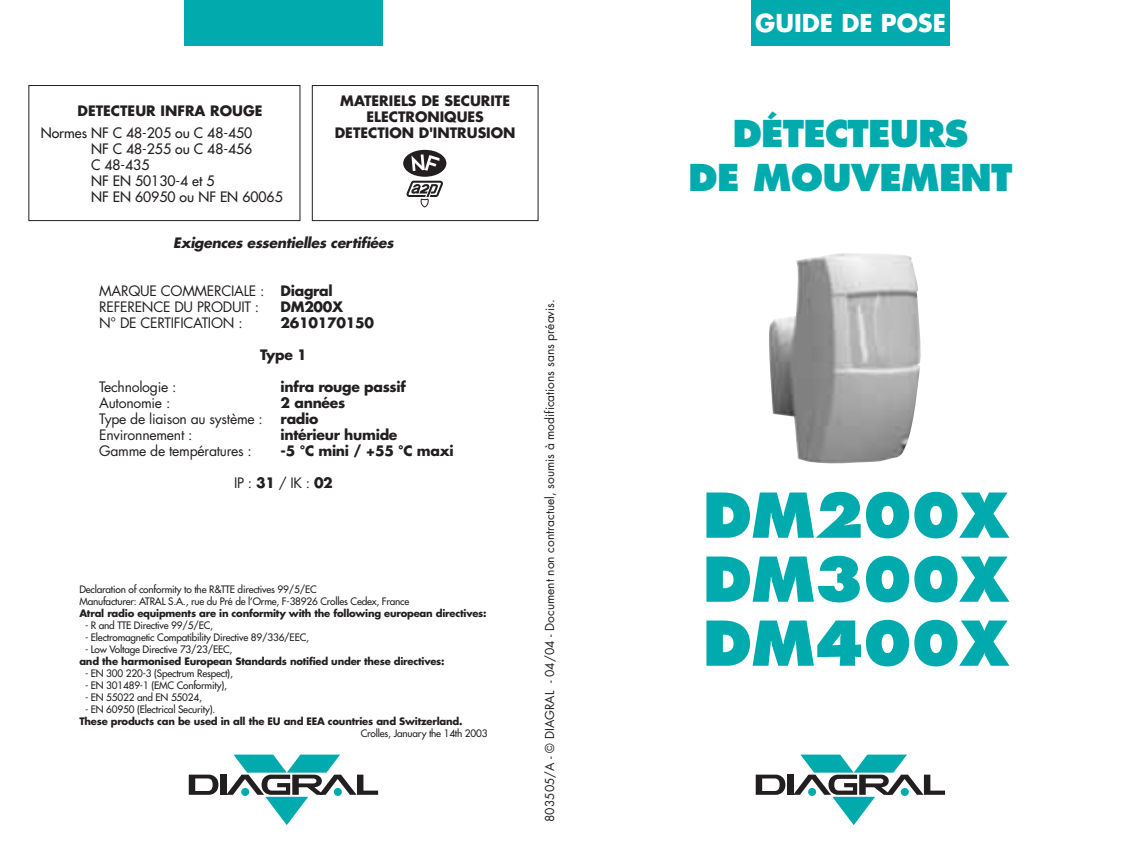
<style>
.page{position:relative;width:1132px;height:850px;background:#fff}
.page>*{position:absolute;margin:0;border:0;box-sizing:border-box;transform-origin:0 0}
.t1{font:800 60px/64px "Futura";letter-spacing:-.025em;color:#00aaad;text-align:justify}
.t2{font:800 36px/44.4px "Futura";letter-spacing:-.025em;color:#00aaad;text-align:center}
.t3{font:700 24px "Futura";color:#fff}
.t4{font:14px/16px "Futura";letter-spacing:-.02em;color:#231f20}
.t5{font:14px/16px "Futura";color:#231f20}
.t6{font:700 14px "Futura";letter-spacing:-.02em;color:#231f20}
.t7{font:700 14px/16px "Futura";color:#231f20;text-align:center}
.t8{font:italic 700 14px "Futura";letter-spacing:-.02em;color:#231f20}
.t9{font:12px "Futura";color:#231f20}
.t10{font:10px/12px "Futura";letter-spacing:-.02em;color:#231f20}
.t11{font:700 10px "Futura";letter-spacing:-.02em;color:#231f20}
.s1{font-weight:700}
</style>
<div class="page">
<div style="left:751px;top:0;width:199px;height:45px;background:#00aaad"></div>
<div style="left:184px;top:0;width:199px;height:45px;background:#00aaad"></div>
<div style="left:787px;top:775px;width:6px;height:20px;background:#231f20"></div>
<svg style="left:756px;top:775px;width:29px;height:20px"></svg>
<svg style="left:793px;top:755px;width:152px;height:70px"></svg>
<div style="left:220px;top:775px;width:6px;height:20px;background:#231f20"></div>
<svg style="left:189px;top:775px;width:29px;height:20px"></svg>
<svg style="left:226px;top:755px;width:152px;height:70px"></svg>
<img style="left:769px;top:253px;width:152px;height:211px">
<div style="left:28px;top:85px;width:272px;height:136px;border:1px solid #231f20"></div>
<div style="left:403px;top:150px;width:43px;height:27px;background:#231f20;border-radius:50%"></div>
<svg style="left:411px;top:154px;width:29px;height:17px"></svg>
<svg style="left:407px;top:181px;width:36px;height:26px"></svg>
<div style="left:312px;top:85px;width:227px;height:136px;border:1px solid #231f20"></div>
<h3 class="t7" style="left:78px;top:104px;width:187px">DETECTEUR INFRA ROUGE</h3>
<h3 class="t5" style="left:91px;top:126px;width:193px;text-indent:-50px">Normes NF C 48-205 ou C 48-450<br>NF C 48-255 ou C 48-456<br>C 48-435<br>NF EN 50130-4 et 5<br>NF EN 60950 ou NF EN 60065</h3>
<h3 class="t7" style="left:335px;top:94px;width:182px">MATERIELS DE SECURITE<br>ELECTRONIQUES<br>DETECTION D'INTRUSION</h3>
<h3 class="t8" style="left:173px;top:237px;width:222px">Exigences essentielles certifiées</h3>
<h3 class="t4" style="left:99px;top:284px;width:235px">MARQUE COMMERCIALE : <span class="s1">Diagral<br></span>REFERENCE DU PRODUIT :</h3>
<h3 class="t6" style="left:281px;top:301px;width:64px">DM200X</h3>
<h3 class="t4" style="left:99px;top:316px;width:145px">N° DE CERTIFICATION :</h3>
<h3 class="t6" style="left:281px;top:317px;width:95px">2610170150</h3>
<h3 class="t6" style="left:260px;top:349px;width:48px">Type 1</h3>
<h3 class="t4" style="left:99px;top:380px;width:79px">Technologie :</h3>
<h3 class="t6" style="left:281px;top:381px;width:127px">infra rouge passif</h3>
<h3 class="t4" style="left:99px;top:396px;width:73px">Autonomie :</h3>
<h3 class="t6" style="left:281px;top:397px;width:66px">2 années</h3>
<h3 class="t4" style="left:99px;top:412px;width:165px">Type de liaison au système :</h3>
<h3 class="t6" style="left:281px;top:413px;width:39px">radio</h3>
<h3 class="t4" style="left:99px;top:428px;width:95px">Environnement :</h3>
<h3 class="t6" style="left:281px;top:429px;width:118px">intérieur humide</h3>
<h3 class="t4" style="left:99px;top:444px;width:154px">Gamme de températures :</h3>
<h3 class="t6" style="left:281px;top:445px;width:175px">-5 °C mini / +55 °C maxi</h3>
<h3 class="t4" style="left:234px;top:476px;width:100px">IP : <span class="s1">31</span> / IK : <span class="s1">02</span></h3>
<p class="t10" style="left:79px;top:584px;width:332px">Declaration of conformity to the R&amp;TTE directives 99/5/EC<br>Manufacturer: ATRAL S.A., rue du Pré de l’Orme, F-38926 Crolles Cedex, France</p>
<p class="t11" style="left:79px;top:608px;width:409px">Atral radio equipments are in conformity with the following european directives:</p>
<p class="t10" style="left:85px;top:620px;width:130px">- R and TTE Directive 99/5/EC,</p>
<p class="t10" style="left:85px;top:632px;width:225px">- Electromagnetic Compatibility Directive 89/336/EEC,</p>
<p class="t10" style="left:85px;top:644px;width:149px">- Low Voltage Directive 73/23/EEC,</p>
<p class="t11" style="left:79px;top:656px;width:367px">and the harmonised European Standards notified under these directives:</p>
<p class="t10" style="left:85px;top:668px;width:149px">- EN 300 220-3 (Spectrum Respect),</p>
<p class="t10" style="left:85px;top:680px;width:143px">- EN 301489-1 (EMC Conformity),</p>
<p class="t10" style="left:85px;top:692px;width:118px">- EN 55022 and EN 55024,</p>
<p class="t10" style="left:85px;top:704px;width:132px">- EN 60950 (Electrical Security).</p>
<p class="t11" style="left:79px;top:716px;width:385px">These products can be used in all the EU and EEA countries and Switzerland.</p>
<p class="t10" style="left:361px;top:728px;width:128px">Crolles, January the 14th 2003</p>
<p class="t9" style="left:544px;top:822px;width:524px;rotate:-90deg">803505/A - © DIAGRAL - 04/04 - Document non contractuel, soumis à modifications sans préavis.</p>
<h3 class="t3" style="left:755px;top:12px;width:192px">GUIDE DE POSE</h3>
<h2 class="t2" style="left:688px;top:114px;width:326px">DÉTECTEURS<br>DE MOUVEMENT</h2>
<h1 class="t1" style="left:703px;top:488px;width:308px">DM200X DM300X DM400X</h1>
</div>
